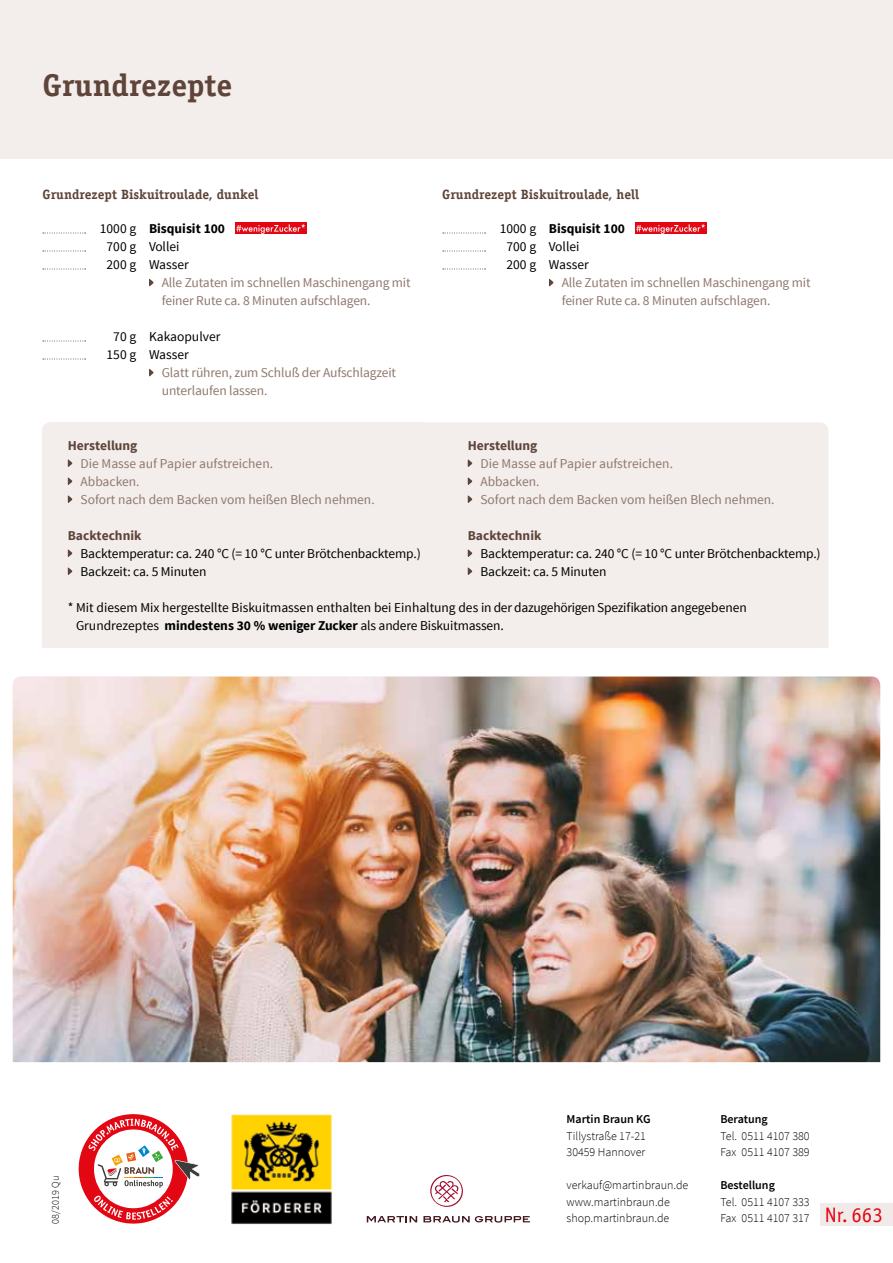
<style>
.page{position:relative;width:893px;height:1263px;background:#fff}
.page>*{position:absolute;margin:0;border:0;box-sizing:border-box;transform-origin:0 0}
.t1{font:700 31.5px "Officina Serif";color:#5e4439}
.t2{font:21px "Officina Sans Std";color:#e30613}
.t3{font:13.5px/18px "Source Sans Pro";letter-spacing:-.01em;color:#000}
.t4{font:13.5px/18px "Source Sans Pro";letter-spacing:-.01em;color:#90786d}
.t5{font:700 13.5px "Officina Serif";color:#5e4439}
.t6{font:700 13.5px "Source Sans Pro";color:#5e4439}
.t7{font:700 13.5px "Source Sans Pro";color:#000}
.t8{font:300 12px/16.5px "Source Sans Pro";color:#000}
.t9{font:600 12px "Source Sans Pro";color:#000}
.t10{font:300 10.2px "Source Sans Pro";letter-spacing:.01em;color:#000}
.s1{font-weight:700}
</style>
<div class="page">
<div style="left:0;top:0;width:893px;height:158px;background:#f3eeec"></div>
<img style="left:231px;top:1114px;width:101px;height:111px">
<div style="left:42px;top:422px;width:786px;height:226px;background:#f3eeec"></div>
<img style="left:13px;top:676px;width:867px;height:386px">
<svg style="left:68px;top:459px;width:5px;height:9px"></svg>
<svg style="left:68px;top:477px;width:5px;height:9px"></svg>
<svg style="left:68px;top:495px;width:5px;height:9px"></svg>
<svg style="left:68px;top:549px;width:5px;height:9px"></svg>
<svg style="left:68px;top:567px;width:5px;height:9px"></svg>
<svg style="left:468px;top:459px;width:5px;height:9px"></svg>
<svg style="left:468px;top:477px;width:5px;height:9px"></svg>
<svg style="left:468px;top:495px;width:5px;height:9px"></svg>
<svg style="left:468px;top:549px;width:5px;height:9px"></svg>
<svg style="left:468px;top:567px;width:5px;height:9px"></svg>
<svg style="left:43px;top:233px;width:43px;height:1px"></svg>
<svg style="left:43px;top:251px;width:43px;height:1px"></svg>
<svg style="left:43px;top:269px;width:43px;height:1px"></svg>
<svg style="left:43px;top:341px;width:43px;height:1px"></svg>
<svg style="left:43px;top:359px;width:43px;height:1px"></svg>
<svg style="left:443px;top:233px;width:43px;height:1px"></svg>
<svg style="left:443px;top:251px;width:43px;height:1px"></svg>
<svg style="left:443px;top:269px;width:43px;height:1px"></svg>
<svg style="left:149px;top:279px;width:5px;height:8px"></svg>
<svg style="left:149px;top:369px;width:5px;height:8px"></svg>
<svg style="left:549px;top:279px;width:5px;height:8px"></svg>
<div style="left:235px;top:222px;width:72px;height:12px;background:#e30613"></div>
<svg style="left:236px;top:224px;width:69px;height:10px"></svg>
<div style="left:635px;top:222px;width:72px;height:12px;background:#e30613"></div>
<svg style="left:636px;top:224px;width:69px;height:10px"></svg>
<div style="left:821px;top:1203px;width:72px;height:23px;background:#f0eae8"></div>
<svg style="left:367px;top:1216px;width:50px;height:6px"></svg>
<svg style="left:423px;top:1216px;width:107px;height:6px"></svg>
<svg style="left:430px;top:1175px;width:33px;height:32px"></svg>
<svg style="left:78px;top:1114px;width:122px;height:110px"></svg>
<h1 class="t1" style="left:43px;top:66px;width:191px">Grundrezepte</h1>
<p class="t5" style="left:43px;top:186px;width:218px">Grundrezept Biskuitroulade, dunkel</p>
<p class="t5" style="left:442px;top:186px;width:199px">Grundrezept Biskuitroulade, hell</p>
<p class="t3" style="left:100px;top:220px;width:38px;text-align:center">1000 g<br>700 g<br>200 g</p>
<p class="t3" style="left:107px;top:328px;width:31px;text-align:center">70 g<br>150 g</p>
<p class="t7" style="left:149px;top:220px;width:78px">Bisquisit 100</p>
<p class="t3" style="left:149px;top:238px;width:41px">Vollei<br>Wasser</p>
<p class="t4" style="left:162px;top:274px;width:250px">Alle Zutaten im schnellen Maschinengang mit feiner Rute ca. 8 Minuten aufschlagen.</p>
<p class="t3" style="left:149px;top:328px;width:73px">Kakaopulver<br>Wasser</p>
<p class="t4" style="left:162px;top:364px;width:236px">Glatt rühren, zum Schluß der Aufschlagzeit unterlaufen lassen.</p>
<p class="t6" style="left:68px;top:437px;width:71px">Herstellung</p>
<p class="t4" style="left:81px;top:455px;width:296px">Die Masse auf Papier aufstreichen.<br>Abbacken.<br>Sofort nach dem Backen vom heißen Blech nehmen.</p>
<p class="t6" style="left:68px;top:527px;width:75px">Backtechnik</p>
<p class="t3" style="left:81px;top:545px;width:342px">Backtemperatur: ca. 240 °C (= 10 °C unter Brötchenbacktemp.)<br>Backzeit: ca. 5 Minuten</p>
<p class="t3" style="left:500px;top:220px;width:38px;text-align:center">1000 g<br>700 g<br>200 g</p>
<p class="t7" style="left:549px;top:220px;width:78px">Bisquisit 100</p>
<p class="t3" style="left:549px;top:238px;width:41px">Vollei<br>Wasser</p>
<p class="t4" style="left:562px;top:274px;width:250px">Alle Zutaten im schnellen Maschinengang mit feiner Rute ca. 8 Minuten aufschlagen.</p>
<p class="t6" style="left:468px;top:437px;width:71px">Herstellung</p>
<p class="t4" style="left:480px;top:455px;width:296px">Die Masse auf Papier aufstreichen.<br>Abbacken.<br>Sofort nach dem Backen vom heißen Blech nehmen.</p>
<p class="t6" style="left:468px;top:527px;width:75px">Backtechnik</p>
<p class="t3" style="left:480px;top:545px;width:342px">Backtemperatur: ca. 240 °C (= 10 °C unter Brötchenbacktemp.)<br>Backzeit: ca. 5 Minuten</p>
<p class="t3" style="left:76px;top:599px;width:672px;text-indent:-8px">* Mit diesem Mix hergestellte Biskuitmassen enthalten bei Einhaltung des in der dazugehörigen Spezifikation angegebenen<br>Grundrezeptes <span class="s1">mindestens 30 % weniger Zucker</span> als andere Biskuitmassen.</p>
<p class="t10" style="left:49px;top:1224px;width:49px;rotate:-90deg">08/2019 Qu</p>
<p class="t9" style="left:567px;top:1111px;width:85px">Martin Braun KG</p>
<p class="t8" style="left:567px;top:1128px;width:81px">Tillystraße 17-21<br>30459 Hannover</p>
<p class="t8" style="left:567px;top:1177px;width:123px">verkauf@martinbraun.de www.martinbraun.de shop.martinbraun.de</p>
<p class="t9" style="left:720px;top:1111px;width:49px">Beratung</p>
<p class="t8" style="left:720px;top:1128px;width:91px">Tel. 0511 4107 380<br>Fax 0511 4107 389</p>
<p class="t9" style="left:720px;top:1177px;width:56px">Bestellung</p>
<p class="t8" style="left:720px;top:1194px;width:91px">Tel. 0511 4107 333</p>
<p class="t8" style="left:720px;top:1210px;width:91px">Fax 0511 4107 317</p>
<h2 class="t2" style="left:825px;top:1202px;width:60px">Nr. 663</h2>
</div>
